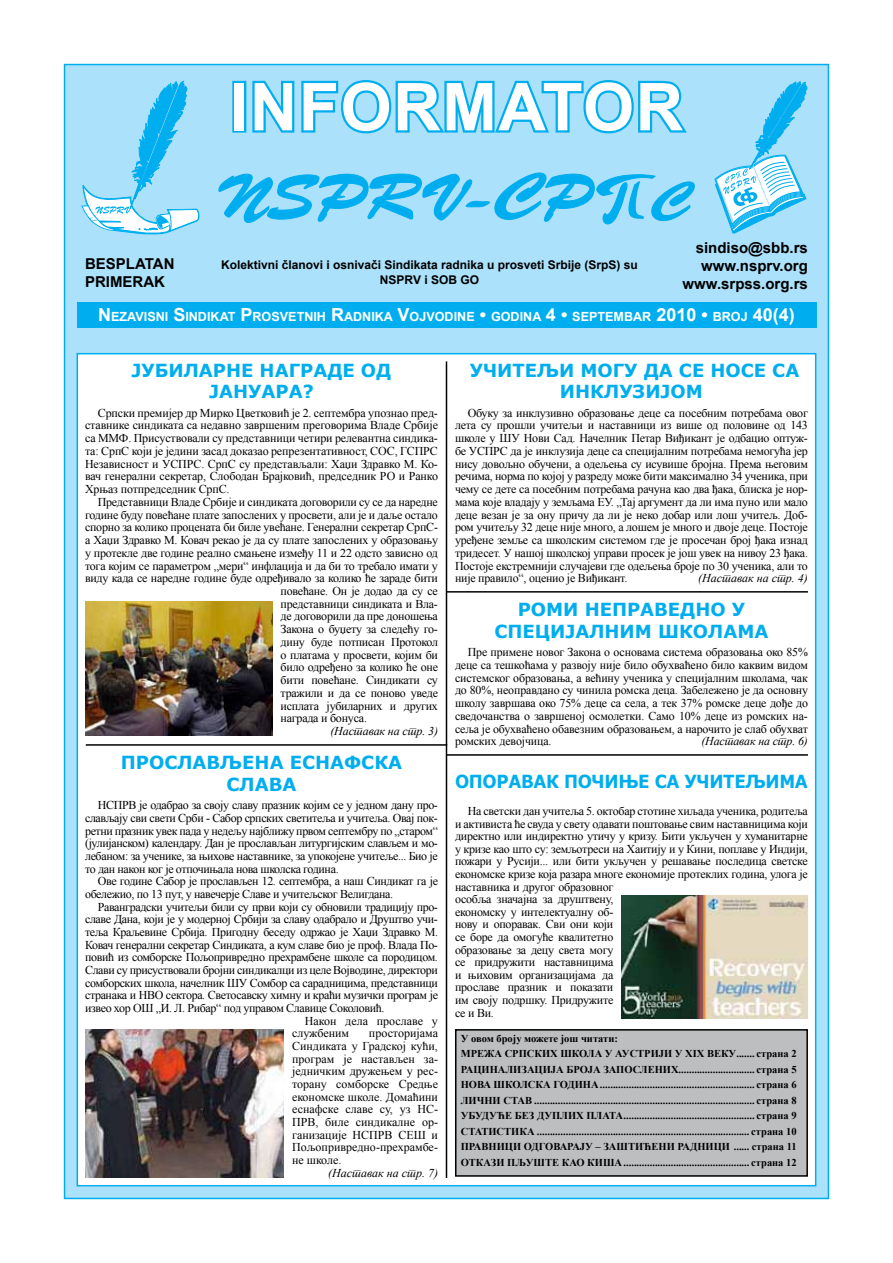
<style>
.page{position:relative;width:893px;height:1263px;background:#fff}
.page>*{position:absolute;margin:0;border:0;box-sizing:border-box;transform-origin:0 0}
.t1{font:700 66px "Arial";letter-spacing:.02em;color:#fff}
.t2{font:700 18px/21.6px "Verdana";color:#00aeef;text-align:center}
.t3{font:700 18px "Verdana";letter-spacing:-.02em;color:#00aeef;scale:.93 1}
.t4{font:700 15px/18px "Arial";color:#000}
.t5{font:700 12.6px "Arial";color:#fff}
.t6{font:12px/12.6px "Times New Roman";letter-spacing:-.02em;color:#000;text-align:justify}
.t7{font:700 12px/14.4px "Arial";color:#000;text-align:center}
.t8{font:italic 12px "Times New Roman";letter-spacing:-.005em;color:#000}
.t9{font:12px "Times New Roman";color:#000}
.t10{font:700 10.5px/15.5px "Times New Roman";color:#000}
.s1{font-size:18px}
</style>
<div class="page">
<div style="left:64px;top:64px;width:765px;height:1135px;background:#abe1fa;border:2px solid #00aeef"></div>
<div style="left:77px;top:353px;width:739px;height:833px;background:#fff;border:2px solid #00aeef"></div>
<svg style="left:218px;top:173px;width:477px;height:51px"></svg>
<svg style="left:82px;top:80px;width:117px;height:154px"></svg>
<div style="left:232px;top:81px;width:14px;height:52px;border:4px solid #00aeef"></div>
<svg style="left:250px;top:63px;width:441px;height:71px"></svg>
<div style="left:77px;top:302px;width:739px;height:25px;background:#00aeef"></div>
<svg style="left:714px;top:81px;width:93px;height:153px"></svg>
<hr style="left:446px;top:591px;width:362px;height:2px;background:#000">
<div style="left:456px;top:1030px;width:351px;height:146px;background:#bcbec0"></div>
<div style="left:455px;top:1029px;width:353px;height:148px;border:2px solid #000"></div>
<hr style="left:446px;top:361px;width:1px;height:817px;background:#000">
<hr style="left:86px;top:744px;width:361px;height:2px;background:#000">
<img style="left:85px;top:601px;width:187px;height:135px">
<img style="left:622px;top:895px;width:186px;height:124px">
<hr style="left:446px;top:754px;width:362px;height:2px;background:#000">
<img style="left:85px;top:1029px;width:199px;height:149px">
<p class="t4" style="left:85px;top:255px;width:91px">BESPLATAN<br>PRIMERAK</p>
<h1 class="t1" style="left:230px;top:64px;width:455px">INFORMATOR</h1>
<p class="t7" style="left:221px;top:258px;width:418px">Kolektivni članovi i osnivači Sindikata radnika u prosveti Srbije (SrpS) su<br>NSPRV i SOB GO</p>
<p class="t4" style="left:683px;top:239px;width:127px;text-align:right">sindiso@sbb.rs www.nsprv.org www.srpss.org.rs</p>
<p class="t5" style="left:98px;top:308px;width:698px"><span class="s1">N</span>EZAVISNI <span class="s1">S</span>INDIKAT <span class="s1">P</span>ROSVETNIH <span class="s1">R</span>ADNIKA <span class="s1">V</span>OJVODINE <span class="s1">•</span> GODINA <span class="s1">4</span> <span class="s1">•</span> SEPTEMBAR <span class="s1">2010</span> <span class="s1">•</span> BROJ <span class="s1">40(4)</span></p>
<h2 class="t2" style="left:132px;top:359px;width:261px">ЈУБИЛАРНЕ НАГРАДЕ ОД<br>ЈАНУАРА?</h2>
<p class="t6" style="left:85px;top:406px;width:354px;text-indent:13px">Српски премијер др Мирко Цветковић је 2. септембра упознао пред&shy;ставнике синдиката са недавно завршеним преговорима Владе Србије са ММФ. Присуствовали су представници четири релевантна синдика&shy;та: СрпС који је једини засад доказао репрезентативност, СОС, ГСПРС Независност и УСПРС. СрпС су представљали: Хаџи Здравко М. Ко&shy;вач генерални секретар, Слободан Брајковић, председник РО и Ранко Хрњаз потпредседник СрпС.</p>
<p class="t6" style="left:98px;top:495px;width:342px">Представници Владе Србије и синдиката договорили су се да наредне</p>
<p class="t6" style="left:85px;top:508px;width:354px">године буду повећане плате запослених у просвети, али је и даље остало</p>
<p class="t6" style="left:85px;top:521px;width:354px">спорно за колико процената би биле увећане. Генерални секретар СрпС-</p>
<p class="t6" style="left:85px;top:533px;width:354px">а Хаџи Здравко М. Ковач рекао је да су плате запослених у образовању</p>
<p class="t6" style="left:85px;top:546px;width:354px">у протекле две године реално смањене између 11 и 22 одсто зависно од</p>
<p class="t6" style="left:85px;top:559px;width:354px">тога којим се параметром „мери“ инфлација и да би то требало имати у</p>
<p class="t6" style="left:85px;top:572px;width:354px">виду када се наредне године буде одређивало за колико ће зараде бити</p>
<p class="t6" style="left:281px;top:584px;width:159px">повећане. Он је додао да су се</p>
<p class="t6" style="left:281px;top:597px;width:159px">представници синдиката и Вла-</p>
<p class="t6" style="left:281px;top:610px;width:159px">де договорили да пре доношења</p>
<p class="t6" style="left:281px;top:623px;width:159px">Закона о буџету за следећу го-</p>
<p class="t6" style="left:281px;top:635px;width:159px">дину буде потписан Протокол</p>
<p class="t6" style="left:281px;top:648px;width:159px">о платама у просвети, којим би</p>
<p class="t6" style="left:281px;top:661px;width:159px">било одређено за колико ће оне</p>
<p class="t6" style="left:281px;top:674px;width:159px">бити повећане. Синдикати су</p>
<p class="t6" style="left:281px;top:686px;width:159px">тражили и да се поново уведе</p>
<p class="t6" style="left:281px;top:699px;width:159px">исплата јубиларних и других</p>
<p class="t6" style="left:281px;top:712px;width:88px">награда и бонуса.</p>
<p class="t8" style="left:330px;top:723px;width:109px">(Наставак на стр. 3)</p>
<h2 class="t2" style="left:121px;top:752px;width:283px">ПРОСЛАВЉЕНА ЕСНАФСКА<br>СЛАВА</h2>
<p class="t6" style="left:85px;top:799px;width:354px;text-indent:13px">НСПРВ је одабрао за своју славу празник којим се у једном дану про&shy;слављају сви свети Срби - Сабор српских светитеља и учитеља. Овај пок&shy;ретни празник увек пада у недељу најближу првом септембру по „старом“ (јулијанском) календару. Дан је прослављан литургијским слављем и мо&shy;лебаном: за ученике, за њихове наставнике, за упокојене учитеље... Био је то дан након ког је отпочињала нова школска година.</p>
<p class="t6" style="left:85px;top:875px;width:354px;text-indent:13px">Ове године Сабор је прослављен 12. септембра, а наш Синдикат га је обележио, по 13 пут, у навечерје Славе и учитељског Велигдана.</p>
<p class="t6" style="left:98px;top:900px;width:342px">Раванградски учитељи били су први који су обновили традицију про-</p>
<p class="t6" style="left:85px;top:913px;width:354px">славе Дана, који је у модерној Србији за славу одабрало и Друштво учи-</p>
<p class="t6" style="left:85px;top:925px;width:354px">теља Краљевине Србијa. Пригодну беседу одржао је Хаџи Здравко М.</p>
<p class="t6" style="left:85px;top:938px;width:354px">Ковач генерални секретар Синдиката, а кум славе био је проф. Влада По-</p>
<p class="t6" style="left:85px;top:951px;width:354px">повић из сомборске Пољопривредно прехрамбене школе са породицом.</p>
<p class="t6" style="left:85px;top:963px;width:354px">Слави су присуствовали бројни синдикалци из целе Војводине, директори</p>
<p class="t6" style="left:85px;top:976px;width:354px">сомборских школа, начелник ШУ Сомбор са сарадницима, представници</p>
<p class="t6" style="left:85px;top:989px;width:354px">странака и НВО сектора. Светосавску химну и краћи музички програм је</p>
<p class="t6" style="left:85px;top:1001px;width:301px">извео хор ОШ „И. Л. Рибар“ под управом Славице Соколовић.</p>
<p class="t9" style="left:305px;top:1013px;width:135px">Након дела прославе у</p>
<p class="t9" style="left:292px;top:1025px;width:59px">службеним</p>
<p class="t6" style="left:292px;top:1027px;width:147px;text-indent:77px">просторијама Синдиката у Градској кући, програм је настављен за&shy;једничким дружењем у рес&shy;торану сомборске Средње економске школе. Домаћини еснафске славе су, уз НС-ПРВ, биле синдикалне ор&shy;ганизације НСПРВ СЕШ и Пољопривредно-прехрамбе&shy;не школе.</p>
<p class="t8" style="left:328px;top:1164px;width:111px">(Наставак на стр. 7)</p>
<h2 class="t2" style="left:470px;top:359px;width:331px">УЧИТЕЉИ МОГУ ДА СЕ НОСЕ СА<br>ИНКЛУЗИЈОМ</h2>
<p class="t6" style="left:455px;top:406px;width:354px;text-indent:13px">Обуку за инклузивно образовање деце са посебним потребама овог лета су прошли учитељи и наставници из више од половине од 143 школе у ШУ Нови Сад. Начелник Петар Виђикант је одбацио оптуж&shy;бе УСПРС да је инклузија деце са специјалним потребама немогућа јер нису довољно обучени, а одељења су исувише бројна. Према његовим речима, норма по којој у разреду може бити максимално 34 ученика, при чему се дете са посебним потребама рачуна као два ђака, блиска је нор&shy;мама које владају у земљама ЕУ. „Тај аргумент да ли има пуно или мало деце везан је за ону причу да ли је неко добар или лош учитељ. Доб&shy;ром учитељу 32 деце није много, а лошем је много и двоје деце. Постоје уређене земље са школским системом где је просечан број ђака изнад тридесет. У нашој школској управи просек је још увек на нивоу 23 ђака.<br>Постоје екстремнији случајеви где одељења броје по 30 ученика, али то није правило“, оценио је Виђикант.</p>
<p class="t8" style="left:698px;top:570px;width:111px">(Наставак на стр. 4)</p>
<h2 class="t2" style="left:494px;top:599px;width:275px">РОМИ НЕПРАВЕДНО У<br>СПЕЦИЈАЛНИМ ШКОЛАМА</h2>
<p class="t6" style="left:455px;top:646px;width:354px;text-indent:13px">Пре примене новог Закона о основама система образовања око 85% деце са тешкоћама у развоју није било обухваћено било каквим видом системског образовања, а већину ученика у специјалним школама, чак до 80%, неоправдано су чинила ромска деца. Забележено је да основну школу завршава око 75% деце са села, а тек 37% ромске деце дође до сведочанства о завршеној осмолетки. Само 10% деце из ромских на&shy;сеља је обухваћено обавезним образовањем, а нарочито је слаб обухват ромских девојчица.</p>
<p class="t8" style="left:701px;top:733px;width:108px">(Наставак на стр. 6)</p>
<h2 class="t3" style="left:455px;top:770px;width:381px">ОПОРАВАК ПОЧИЊЕ СА УЧИТЕЉИМА</h2>
<p class="t6" style="left:455px;top:804px;width:354px;text-align:left;text-indent:13px">На светски дан учитеља 5. октобар стотине хиљада ученика, родитеља и активиста ће свуда у свету одавати поштовање свим наставницима који директно или индиректно утичу у кризу. Бити укључен у хуманитарне у кризе као што су: земљотреси на Хаитију и у Кини, поплаве у Индији, пожари у Русији... или бити укључен у решавање последица светске економске кризе која разара многе економије протеклих година, улога је наставника и другог образовног<br>особља значајна за друштвену,<br>економску у интелектуалну об-<br>нову и опоравак. Сви они који<br>се боре да омогуће квалитетно<br>образовање за децу света могу<br>се придружити наставницима<br>и њиховим организацијама да<br>прославе празник и показати<br>им своју подршку. Придружите<br>се и Ви.</p>
<p class="t10" style="left:461px;top:1030px;width:337px">У овом броју можете још читати:<br>МРЕЖА СРПСКИХ ШКОЛА У АУСТРИЈИ У XIX ВЕКУ....... страна 2<br>РАЦИНАЛИЗАЦИЈА БРОЈА ЗАПОСЛЕНИХ............................. страна 5<br>НОВА ШКОЛСКА ГОДИНА........................................................... страна 6<br>ЛИЧНИ СТАВ .................................................................................... страна 8<br>УБУДУЋЕ БЕЗ ДУПЛИХ ПЛАТА.................................................. страна 9<br>СТАТИСТИКА ................................................................................. страна 10<br>ПРАВНИЦИ ОДГОВАРАЈУ – ЗАШТИЋЕНИ РАДНИЦИ ...... страна 11<br>ОТКАЗИ ПЉУШТЕ КАО КИША................................................ страна 12</p>
</div>
